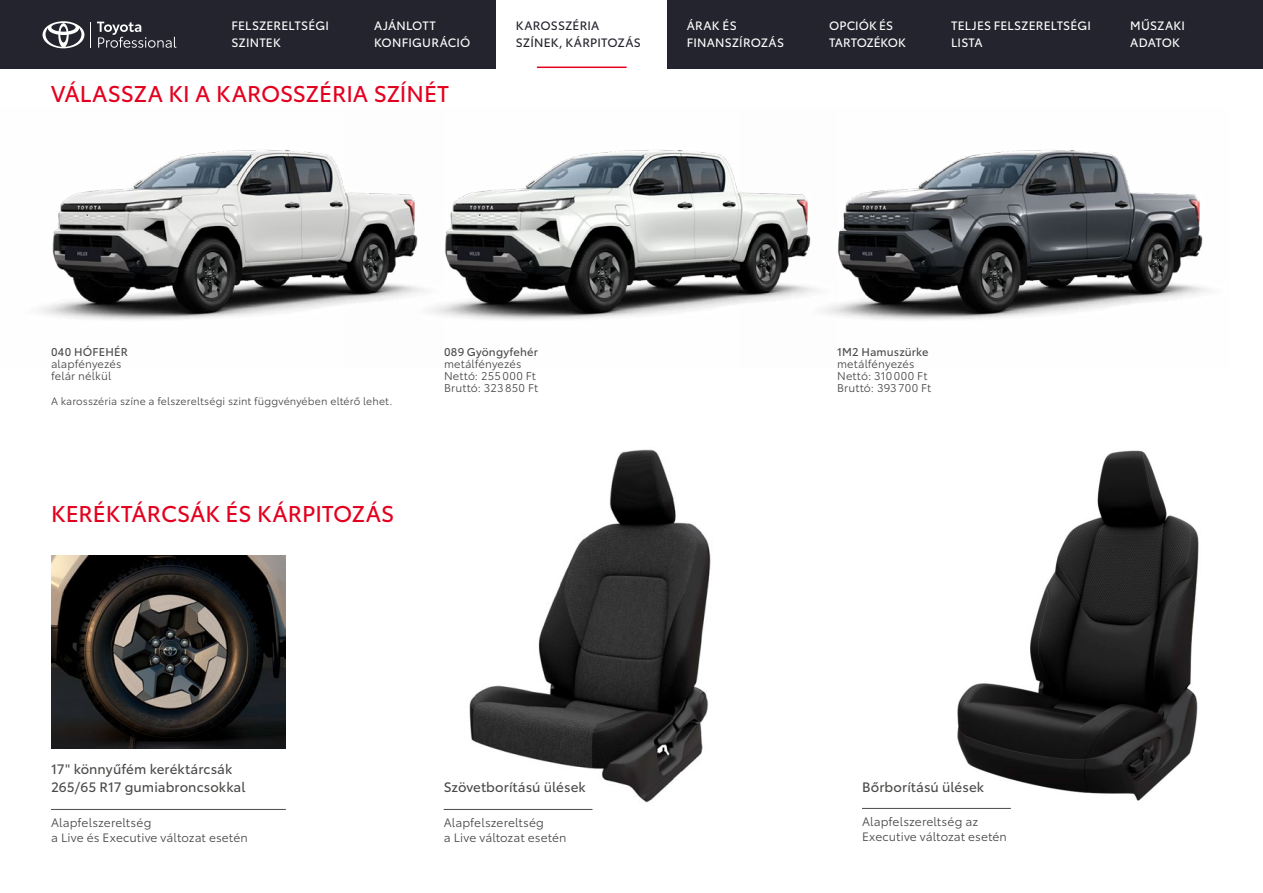
<style>
.page{position:relative;width:1263px;height:893px;background:#fff}
.page>*{position:absolute;margin:0;border:0;box-sizing:border-box;transform-origin:0 0}
.t1{font:22.5px "Toyota Type";letter-spacing:-.005em;color:#e3001f}
.t2{font:13.5px/18px "Toyota Type";letter-spacing:.005em;color:#494948}
.t3{font:12px/15px "Toyota Type";letter-spacing:.01em;color:#494948}
.t4{font:12px/16.5px "Toyota Type";letter-spacing:.015em;color:#fff}
.t5{font:12px/16.5px "Toyota Type";letter-spacing:.015em;color:#23242d}
.t6{font:12px/16.5px "Toyota Type";letter-spacing:-.005em;color:#fff}
.t7{font:11.1px/12.1px "Toyota Type";letter-spacing:.015em;color:#494948}
.t8{font:11.1px "Toyota Type";letter-spacing:.015em;color:#494948}
.t9{font:10.5px "Toyota Type";letter-spacing:.01em;color:#494948}
</style>
<div class="page">
<img style="left:934px;top:450px;width:265px;height:358px">
<img style="left:448px;top:449px;width:263px;height:361px">
<img style="left:38px;top:150px;width:307px;height:170px">
<img style="left:345px;top:150px;width:393px;height:170px">
<img style="left:738px;top:150px;width:472px;height:170px">
<img style="left:51px;top:555px;width:235px;height:193px">
<div style="left:0;top:0;width:1263px;height:68px;background:#23242d"></div>
<svg style="left:97px;top:22px;width:80px;height:26px"></svg>
<svg style="left:90px;top:22px;width:1px;height:26px"></svg>
<svg style="left:43px;top:21px;width:41px;height:27px"></svg>
<div style="left:496px;top:0;width:171px;height:68px;background:#fff"></div>
<hr style="left:537px;top:67px;width:90px;height:1px;background:#e3001f">
<hr style="left:51px;top:809px;width:235px;height:1px;background:#494948">
<hr style="left:862px;top:808px;width:149px;height:1px;background:#494948">
<hr style="left:444px;top:809px;width:148px;height:1px;background:#494948">
<p class="t4" style="left:232px;top:17px;width:99px">FELSZERELTSÉGI<br>SZINTEK</p>
<p class="t4" style="left:374px;top:17px;width:98px">AJÁNLOTT<br>KONFIGURÁCIÓ</p>
<h1 class="t1" style="left:51px;top:77px;width:400px">VÁLASSZA KI A KAROSSZÉRIA SZÍNÉT</h1>
<p class="t5" style="left:516px;top:17px;width:127px">KAROSSZÉRIA<br>SZÍNEK, KÁRPITOZÁS</p>
<p class="t4" style="left:687px;top:17px;width:99px">ÁRAK ÉS<br>FINANSZÍROZÁS</p>
<p class="t6" style="left:829px;top:17px;width:78px">OPCIÓK ÉS<br>TARTOZÉKOK</p>
<p class="t4" style="left:951px;top:17px;width:142px">TELJES FELSZERELTSÉGI<br>LISTA</p>
<p class="t4" style="left:1130px;top:17px;width:56px">MŰSZAKI<br>ADATOK</p>
<p class="t8" style="left:51px;top:344px;width:79px">040 HÓFEHÉR</p>
<p class="t7" style="left:51px;top:357px;width:72px">alapfényezés felár nélkül</p>
<p class="t9" style="left:51px;top:394px;width:343px">A karosszéria színe a felszereltségi szint függvényében eltérő lehet.</p>
<h1 class="t1" style="left:51px;top:497px;width:345px">KERÉKTÁRCSÁK ÉS KÁRPITOZÁS</h1>
<p class="t8" style="left:444px;top:344px;width:96px">089 Gyöngyfehér</p>
<p class="t7" style="left:444px;top:357px;width:96px">metálfényezés<br>Nettó: 255000 Ft<br>Bruttó: 323850 Ft</p>
<p class="t2" style="left:51px;top:759px;width:196px">17" könnyűfém keréktárcsák<br>265/65 R17 gumiabroncsokkal</p>
<p class="t3" style="left:51px;top:814px;width:198px">Alapfelszereltség<br>a Live és Executive változat esetén</p>
<p class="t2" style="left:444px;top:777px;width:144px">Szövetborítású ülések</p>
<p class="t3" style="left:444px;top:814px;width:124px">Alapfelszereltség<br>a Live változat esetén</p>
<p class="t8" style="left:837px;top:344px;width:93px">1M2 Hamuszürke</p>
<p class="t7" style="left:837px;top:357px;width:96px">metálfényezés<br>Nettó: 310000 Ft<br>Bruttó: 393700 Ft</p>
<p class="t2" style="left:862px;top:777px;width:124px">Bőrborítású ülések</p>
<p class="t3" style="left:862px;top:813px;width:146px">Alapfelszereltség az<br>Executive változat esetén</p>
</div>
